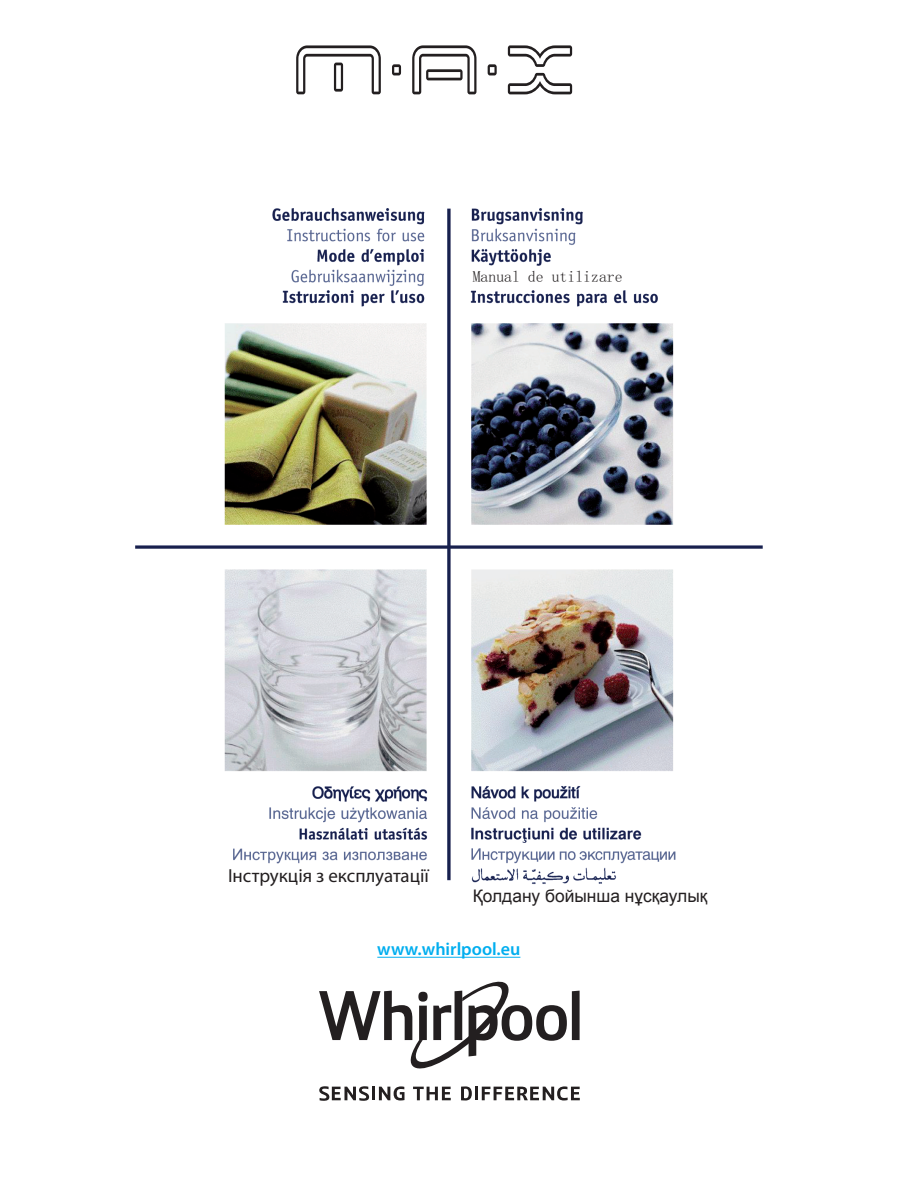
<style>
.page{position:relative;width:908px;height:1191px;background:#fff}
.page>*{position:absolute;margin:0;border:0;box-sizing:border-box;transform-origin:0 0}
.t1{font:19px "Myriad Pro";color:#231f20}
.t2{font:600 18px "Myriad Pro";color:#00aeef}
.t3{font:17.4px "Arial";color:#231f20}
.t4{font:15.8px "Sim Sun Ext B";color:#231f20}
</style>
<div class="page">
<svg style="left:296px;top:45px;width:84px;height:49px"></svg>
<svg style="left:412px;top:45px;width:64px;height:49px"></svg>
<svg style="left:392px;top:64px;width:9px;height:11px"></svg>
<svg style="left:487px;top:64px;width:9px;height:11px"></svg>
<svg style="left:507px;top:45px;width:65px;height:49px"></svg>
<img style="left:135px;top:208px;width:628px;height:792px">
<div style="left:280px;top:866px;width:148px;height:22px;background:#fff"></div>
<div style="left:464px;top:268px;width:156px;height:20px;background:#fff"></div>
<hr style="left:377px;top:956px;width:143px;height:1px;background:#00aeef">
<hr style="left:372px;top:1086px;width:3px;height:14px;background:#231f20">
<svg style="left:461px;top:1086px;width:118px;height:14px"></svg>
<svg style="left:319px;top:1086px;width:50px;height:14px"></svg>
<svg style="left:413px;top:1086px;width:37px;height:14px"></svg>
<svg style="left:379px;top:1086px;width:25px;height:14px"></svg>
<svg style="left:319px;top:977px;width:260px;height:92px"></svg>
<p class="t4" style="left:472px;top:269px;width:151px">Manual de utilizare</p>
<p class="t1" style="left:228px;top:863px;width:202px">Інструкція з експлуатації</p>
<p class="t3" style="left:472px;top:885px;width:236px">Қолдану бойынша нұсқаулық</p>
<p class="t2" style="left:377px;top:938px;width:144px">www.whirlpool.eu</p>
</div>
